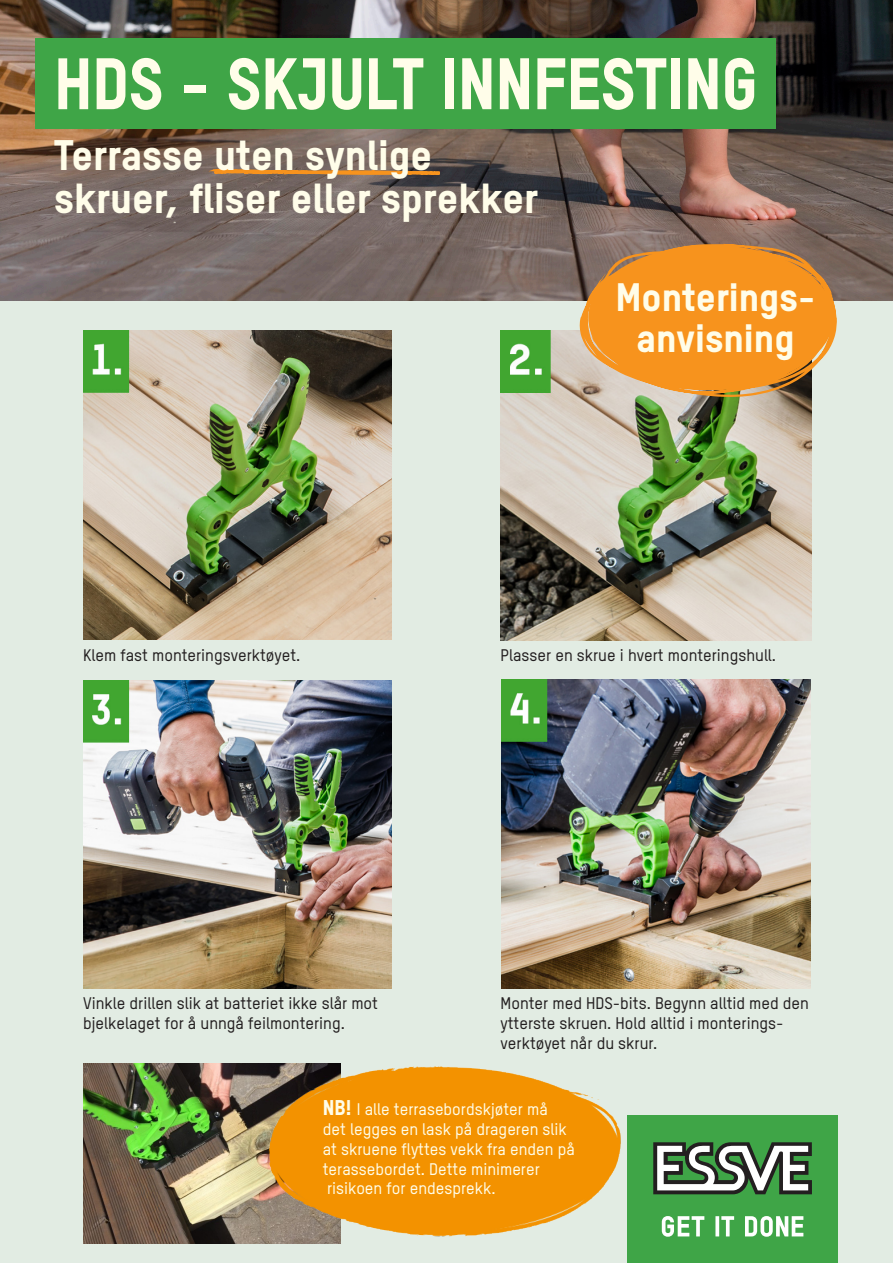
<style>
.page{position:relative;width:893px;height:1263px;background:#fff}
.page>*{position:absolute;margin:0;border:0;box-sizing:border-box;transform-origin:0 0}
.t1{font:800 71.55px "TSTAR";color:#fffde9;scale:.94 1}
.t2{font:800 42px/43.5px "TSTAR";color:#fffde9}
.t3{font:800 39px/40.5px "TSTAR";color:#fffde9;text-align:center}
.t4{font:500 16.5px/19.8px "TSTAR";color:#231f20}
.t5{font:500 16.5px/19.8px "TSTAR";color:#fffde9}
.s1{font-weight:800;font-size:21px}
</style>
<div class="page">
<div style="left:0;top:300px;width:893px;height:963px;background:#e2ece3"></div>
<img style="left:0;top:0;width:893px;height:300px">
<div style="left:35px;top:38px;width:740px;height:91px;background:#3fa547"></div>
<svg style="left:162px;top:168px;width:295px;height:15px;background:#87694e"></svg>
<img style="left:83px;top:330px;width:309px;height:309px">
<img style="left:501px;top:330px;width:310px;height:311px">
<img style="left:83px;top:680px;width:309px;height:309px">
<svg style="left:579px;top:244px;width:258px;height:153px;background:#e39335"></svg>
<img style="left:502px;top:679px;width:308px;height:309px">
<img style="left:83px;top:1063px;width:154px;height:180px">
<img style="left:237px;top:1048px;width:413px;height:215px">
<div style="left:627px;top:1116px;width:211px;height:147px;background:#3fa547"></div>
<svg style="left:662px;top:1216px;width:141px;height:21px"></svg>
<svg style="left:653px;top:1142px;width:159px;height:52px"></svg>
<p class="t1" style="left:54px;top:40px;width:750px">HDS - SKJULT INNFESTING</p>
<p class="t2" style="left:54px;top:132px;width:485px">Terrasse uten synlige skruer, fliser eller sprekker</p>
<p class="t3" style="left:616px;top:276px;width:201px">Monterings&shy;anvisning</p>
<p class="t4" style="left:83px;top:645px;width:219px">Klem fast monteringsverktøyet.</p>
<p class="t4" style="left:501px;top:645px;width:277px">Plasser en skrue i hvert monteringshull.</p>
<p class="t4" style="left:83px;top:993px;width:296px">Vinkle drillen slik at batteriet ikke slår mot bjelkelaget for å unngå feilmontering.</p>
<p class="t4" style="left:501px;top:993px;width:310px">Monter med HDS-bits. Begynn alltid med den ytterste skruen. Hold alltid i monterings&shy;verktøyet når du skrur.</p>
<p class="t5" style="left:323px;top:1099px;width:254px"><span class="s1">NB!</span> I alle terrasebordskjøter må det legges en lask på drageren slik at skruene flyttes vekk fra enden på terassebordet. Dette minimerer risikoen for endesprekk.</p>
</div>
